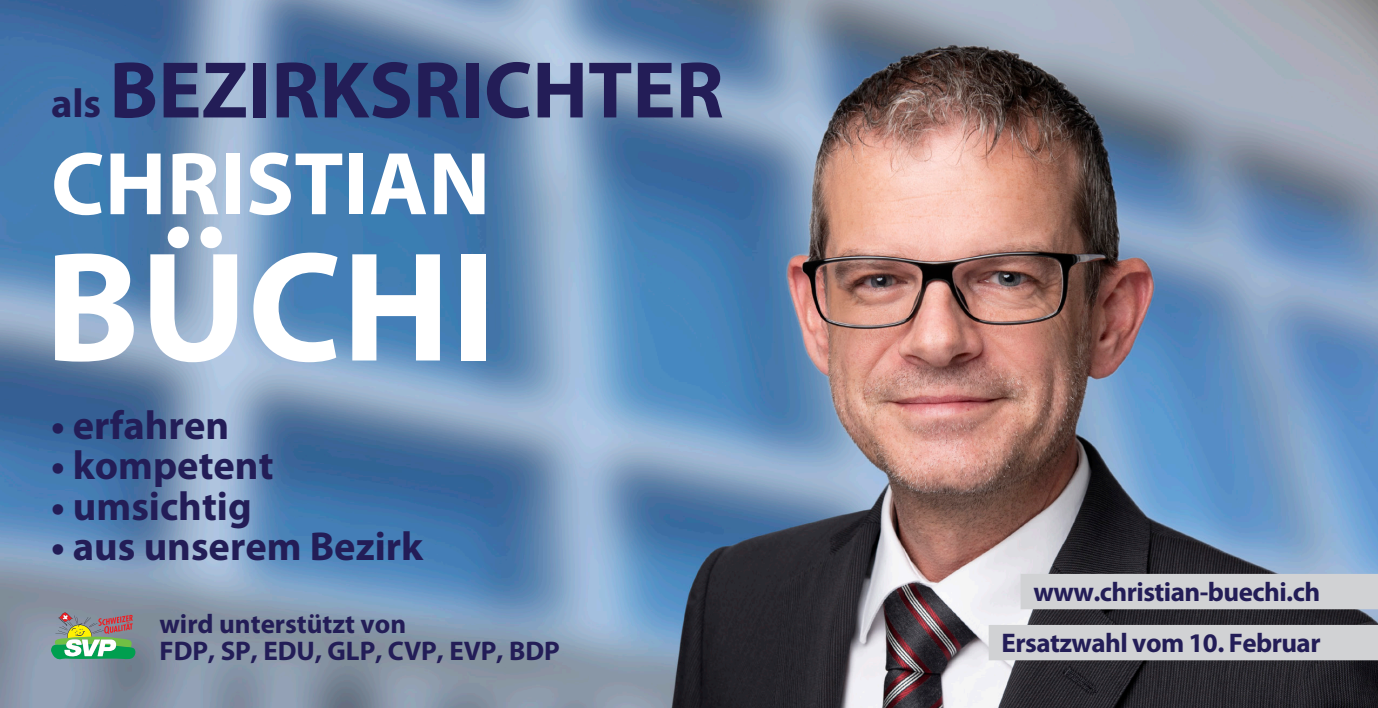
<style>
.page{position:relative;width:1378px;height:708px;background:#fff}
.page>*{position:absolute;margin:0;border:0;box-sizing:border-box;transform-origin:0 0}
.t1{font:700 157.5px "Myriad Pro";color:#fff}
.t2{font:700 90px "Myriad Pro";color:#fff}
.t3{font:700 81px "Myriad Pro";color:#231d57}
.t4{font:700 40.5px "Myriad Pro";color:#231d57}
.t5{font:700 27px "Myriad Pro";letter-spacing:-.02em;color:#231d57}
.t6{font:700 27px "Myriad Pro";color:#231d57}
.s1{font-size:40.5px}
</style>
<div class="page">
<img style="left:0;top:0;width:1378px;height:708px">
<div style="left:1021px;top:574px;width:356px;height:35px;background:#d1d2d4"></div>
<svg style="left:51px;top:612px;width:84px;height:47px;background:#87a283"></svg>
<div style="left:989px;top:625px;width:388px;height:35px;background:#d1d2d4"></div>
<p class="t3" style="left:51px;top:37px;width:674px"><span class="s1">als</span> BEZIRKSRICHTER</p>
<p class="t2" style="left:51px;top:125px;width:441px">CHRISTIAN</p>
<p class="t1" style="left:45px;top:205px;width:452px">BÜCHI</p>
<p class="t4" style="left:51px;top:399px;width:180px">• erfahren</p>
<p class="t4" style="left:51px;top:439px;width:224px">• kompetent</p>
<p class="t4" style="left:51px;top:480px;width:202px">• umsichtig</p>
<p class="t4" style="left:51px;top:520px;width:373px">• aus unserem Bezirk</p>
<p class="t6" style="left:159px;top:606px;width:248px">wird unterstützt von</p>
<p class="t6" style="left:159px;top:633px;width:402px">FDP, SP, EDU, GLP, CVP, EVP, BDP</p>
<p class="t5" style="left:1033px;top:574px;width:288px">www.christian-buechi.ch</p>
<p class="t5" style="left:1001px;top:625px;width:320px">Ersatzwahl vom 10. Februar</p>
</div>
